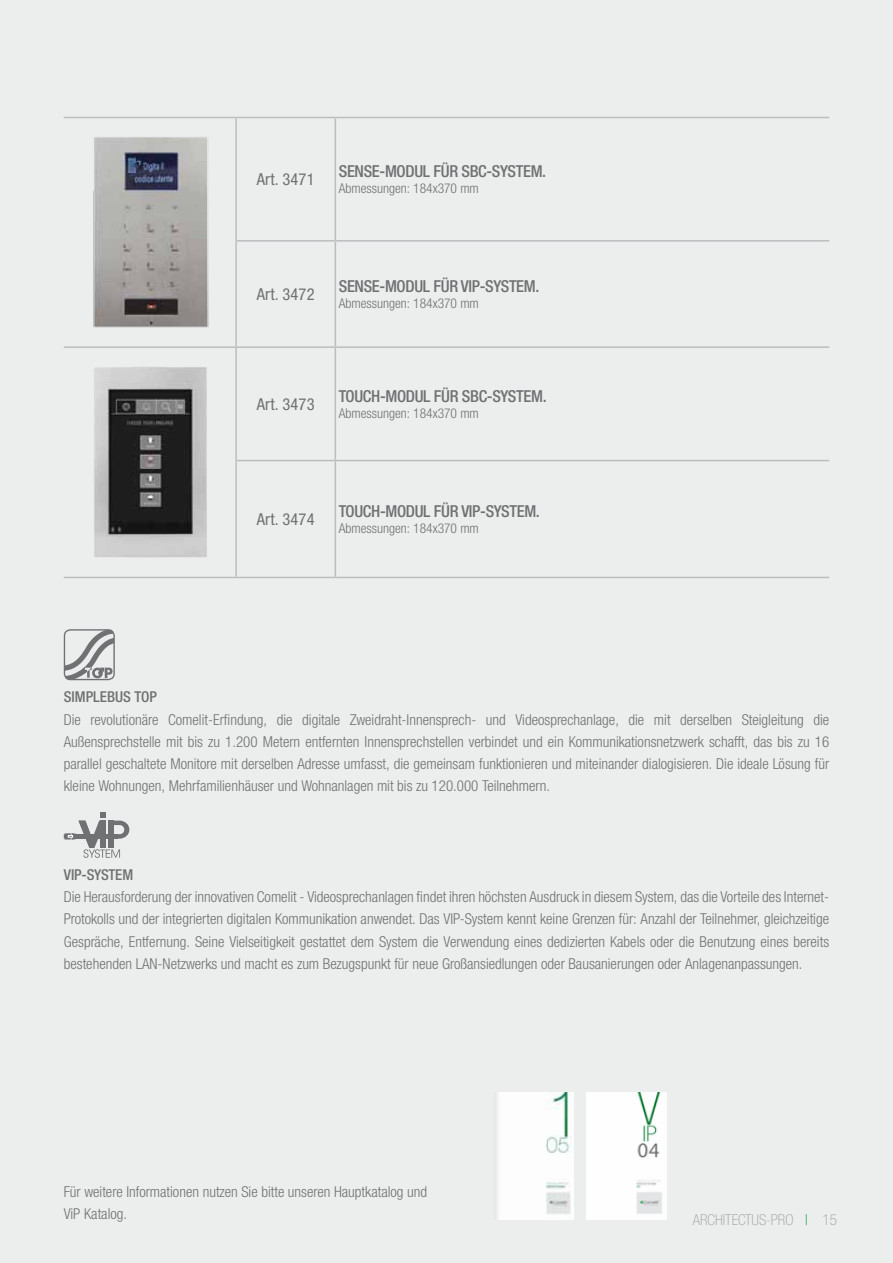
<style>
.page{position:relative;width:893px;height:1263px;background:#eceded}
.page>*{position:absolute;margin:0;border:0;box-sizing:border-box;transform-origin:0 0}
.t1{font:500 condensed 16.5px "Helvetica Neue LT Std";letter-spacing:-.02em;color:#707172}
.t2{font:condensed 16.5px "Helvetica Neue LTW1 G";letter-spacing:.01em;color:#707172}
.t3{font:300 condensed 15px/22.2px "Helvetica Neue LTW1 G";color:#707172;text-align:justify}
.t4{font:500 condensed 15px "Helvetica Neue LTW1 G";color:#707172}
.t5{font:100 condensed 15px "Helvetica Neue LTW1 G";color:#9c9e9f}
.t6{font:300 condensed 13.5px "Helvetica Neue LTW1 G";color:#707172}
.s1{color:#009037}
</style>
<div class="page">
<img style="left:587px;top:1093px;width:79px;height:126px">
<img style="left:498px;top:1093px;width:76px;height:126px">
<hr style="left:64px;top:117px;width:172px;height:1px;background:#bbbdbe">
<hr style="left:236px;top:117px;width:99px;height:1px;background:#bbbdbe">
<hr style="left:235px;top:118px;width:2px;height:122px;background:#bbbdbe">
<hr style="left:335px;top:117px;width:494px;height:1px;background:#bbbdbe">
<hr style="left:335px;top:118px;width:1px;height:122px;background:#bbbdbe">
<hr style="left:235px;top:240px;width:100px;height:2px;background:#bbbdbe">
<hr style="left:235px;top:242px;width:2px;height:104px;background:#bbbdbe">
<hr style="left:335px;top:240px;width:494px;height:2px;background:#bbbdbe">
<hr style="left:335px;top:242px;width:1px;height:104px;background:#bbbdbe">
<hr style="left:64px;top:346px;width:172px;height:2px;background:#bbbdbe">
<hr style="left:236px;top:346px;width:99px;height:2px;background:#bbbdbe">
<hr style="left:235px;top:348px;width:2px;height:112px;background:#bbbdbe">
<hr style="left:335px;top:346px;width:494px;height:2px;background:#bbbdbe">
<hr style="left:335px;top:348px;width:1px;height:112px;background:#bbbdbe">
<hr style="left:235px;top:460px;width:100px;height:1px;background:#bbbdbe">
<hr style="left:235px;top:461px;width:2px;height:116px;background:#bbbdbe">
<hr style="left:335px;top:460px;width:494px;height:1px;background:#bbbdbe">
<hr style="left:335px;top:461px;width:1px;height:116px;background:#bbbdbe">
<hr style="left:64px;top:577px;width:172px;height:1px;background:#bbbdbe">
<hr style="left:236px;top:577px;width:99px;height:1px;background:#bbbdbe">
<hr style="left:335px;top:577px;width:494px;height:1px;background:#bbbdbe">
<img style="left:93px;top:137px;width:116px;height:191px">
<img style="left:94px;top:367px;width:113px;height:191px">
<div style="left:64px;top:629px;width:51px;height:51px;border:1px solid #707172;border-radius:6px"></div>
<svg style="left:64px;top:630px;width:50px;height:49px"></svg>
<svg style="left:64px;top:813px;width:65px;height:45px"></svg>
<p class="t2" style="left:257px;top:169px;width:59px">Art. 3471</p>
<p class="t1" style="left:339px;top:161px;width:209px">SENSE-MODUL FÜR SBC-SYSTEM.</p>
<p class="t6" style="left:339px;top:180px;width:142px">Abmessungen: 184x370 mm</p>
<p class="t2" style="left:257px;top:284px;width:59px">Art. 3472</p>
<p class="t1" style="left:339px;top:276px;width:202px">SENSE-MODUL FÜR VIP-SYSTEM.</p>
<p class="t6" style="left:339px;top:295px;width:142px">Abmessungen: 184x370 mm</p>
<p class="t2" style="left:257px;top:394px;width:59px">Art. 3473</p>
<p class="t1" style="left:339px;top:386px;width:209px">TOUCH-MODUL FÜR SBC-SYSTEM.</p>
<p class="t6" style="left:339px;top:405px;width:142px">Abmessungen: 184x370 mm</p>
<p class="t2" style="left:257px;top:509px;width:59px">Art. 3474</p>
<p class="t1" style="left:339px;top:501px;width:203px">TOUCH-MODUL FÜR VIP-SYSTEM.</p>
<p class="t6" style="left:339px;top:520px;width:142px">Abmessungen: 184x370 mm</p>
<p class="t4" style="left:64px;top:688px;width:95px">SIMPLEBUS TOP</p>
<p class="t3" style="left:64px;top:708px;width:767px">Die revolutionäre Comelit-Erfindung, die digitale Zweidraht-Innensprech- und Videosprechanlage, die mit derselben Steigleitung die Außensprechstelle mit bis zu 1.200 Metern entfernten Innensprechstellen verbindet und ein Kommunikationsnetzwerk schafft, das bis zu 16 parallel geschaltete Monitore mit derselben Adresse umfasst, die gemeinsam funktionieren und miteinander dialogisieren. Die ideale Lösung für kleine Wohnungen, Mehrfamilienhäuser und Wohnanlagen mit bis zu 120.000 Teilnehmern.</p>
<p class="t4" style="left:64px;top:866px;width:71px">VIP-SYSTEM</p>
<p class="t3" style="left:64px;top:886px;width:767px">Die Herausforderung der innovativen Comelit - Videosprechanlagen findet ihren höchsten Ausdruck in diesem System, das die Vorteile des Internet-Protokolls und der integrierten digitalen Kommunikation anwendet. Das VIP-System kennt keine Grenzen für: Anzahl der Teilnehmer, gleichzeitige Gespräche, Entfernung. Seine Vielseitigkeit gestattet dem System die Verwendung eines dedizierten Kabels oder die Benutzung eines bereits bestehenden LAN-Netzwerks und macht es zum Bezugspunkt für neue Großansiedlungen oder Bausanierungen oder Anlagenanpassungen.</p>
<p class="t3" style="left:64px;top:1181px;width:365px">Für weitere Informationen nutzen Sie bitte unseren Hauptkatalog und<br>ViP Katalog.</p>
<p class="t5" style="left:693px;top:1211px;width:102px">ARCHITECTUS-PRO</p>
<p class="t5" style="left:805px;top:1211px;width:34px"><span class="s1">|</span> 15</p>
</div>
